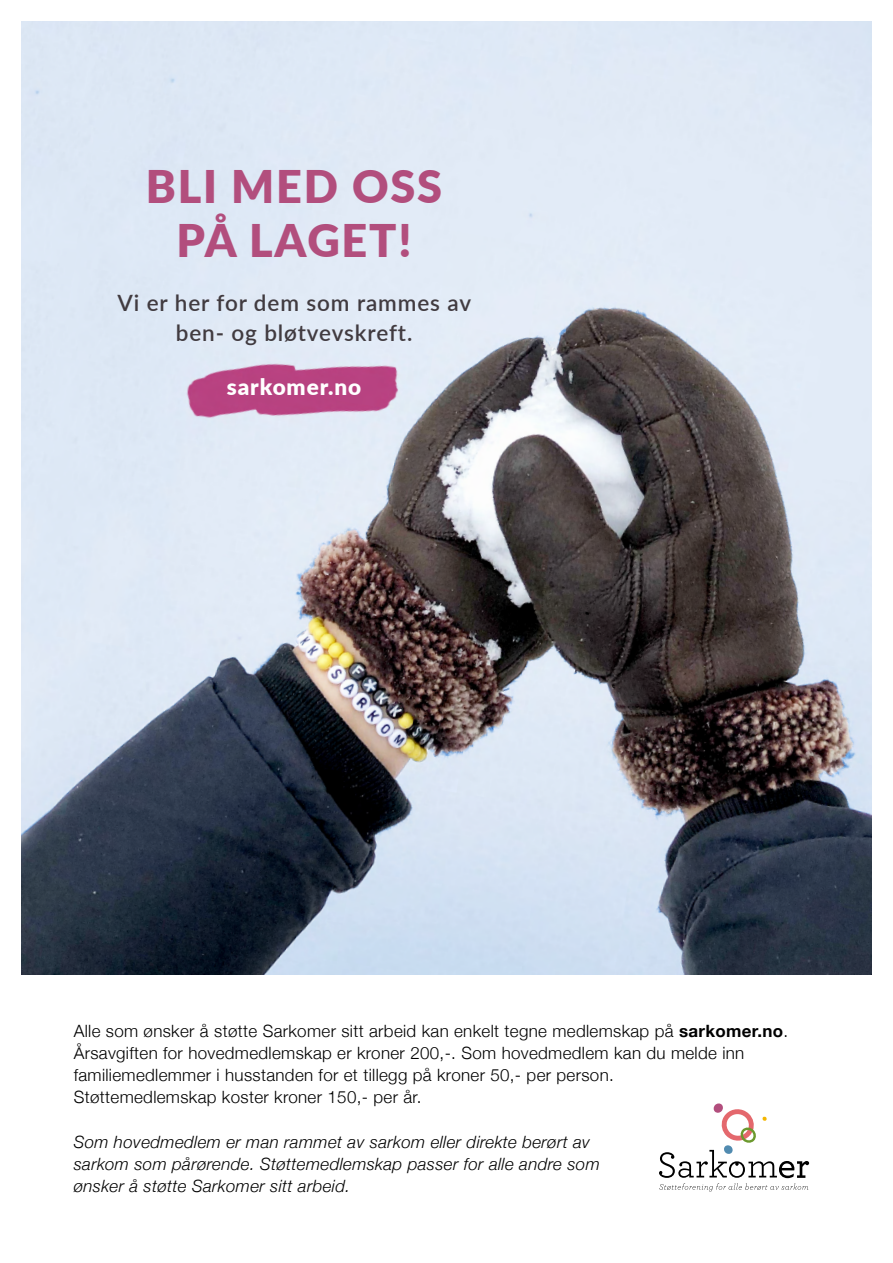
<style>
.page{position:relative;width:893px;height:1263px;background:#fff}
.page>*{position:absolute;margin:0;border:0;box-sizing:border-box;transform-origin:0 0}
.t1{font:900 45px/54px "Lato";letter-spacing:.04em;color:#b24e7d;text-align:center}
.t2{font:600 22.5px/30px "Lato";letter-spacing:.04em;color:#413b40;text-align:center}
.t3{font:900 22.5px "Lato";letter-spacing:.04em;color:#fff}
.t4{font:300 16.95px/22.2px "Helvetica Neue";letter-spacing:.02em;color:#000}
.t5{font:italic 300 16.95px/22.2px "Helvetica Neue";letter-spacing:.02em;color:#000}
.s1{font-weight:700}
</style>
<div class="page">
<img style="left:21px;top:21px;width:851px;height:953px">
<svg style="left:659px;top:1103px;width:150px;height:88px"></svg>
<h1 class="t1" style="left:146px;top:158px;width:298px">BLI MED OSS<br>PÅ LAGET!</h1>
<h2 class="t2" style="left:117px;top:287px;width:355px">Vi er her for dem som rammes av ben- og bløtvevskreft.</h2>
<h2 class="t3" style="left:227px;top:370px;width:136px">sarkomer.no</h2>
<p class="t4" style="left:74px;top:1018px;width:716px">Alle som ønsker å støtte Sarkomer sitt arbeid kan enkelt tegne medlemskap på <span class="s1">sarkomer.no</span>.<br>Årsavgiften for hovedmedlemskap er kroner 200,-. Som hovedmedlem kan du melde inn familiemedlemmer i husstanden for et tillegg på kroner 50,- per person.<br>Støttemedlemskap koster kroner 150,- per år.</p>
<p class="t5" style="left:74px;top:1129px;width:528px">Som hovedmedlem er man rammet av sarkom eller direkte berørt av sarkom som pårørende. Støttemedlemskap passer for alle andre som ønsker å støtte Sarkomer sitt arbeid.</p>
</div>
